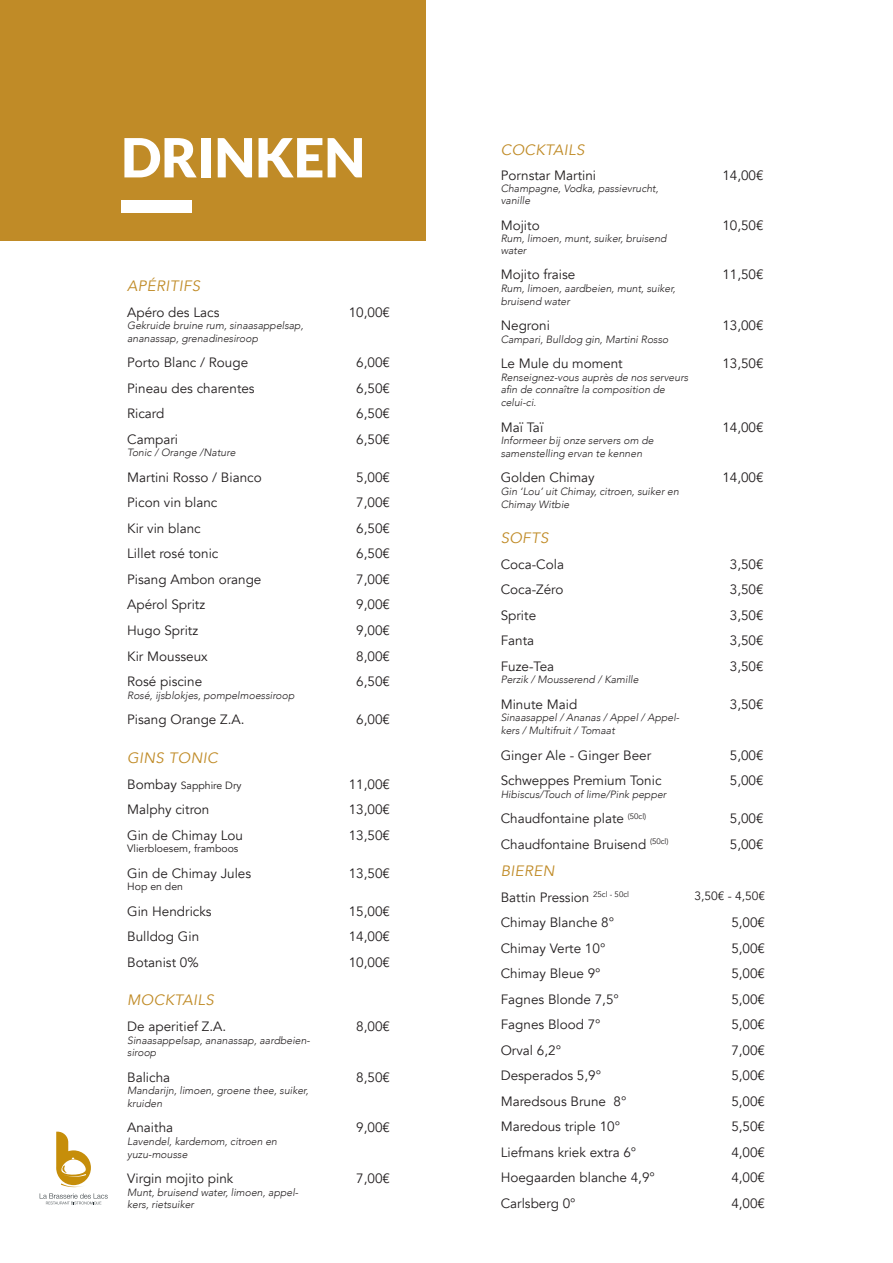
<style>
.page{position:relative;width:893px;height:1263px;background:#fff}
.page>*{position:absolute;margin:0;border:0;box-sizing:border-box;transform-origin:0 0}
.t1{font:900 54px "Lato";color:#fff}
.t2{font:italic 15px "Avenir";letter-spacing:.025em;color:#c08b27}
.t3{font:13.5px "Avenir";color:#231f20}
.t4{font:12px "Avenir";color:#231f20}
.t5{font:italic 300 10.5px/12.6px "Avenir";color:#231f20}
.t6{font:10.5px "Avenir";color:#231f20}
.s1{font-size:13.5px}
</style>
<div class="page">
<svg style="left:56px;top:1132px;width:35px;height:55px"></svg>
<svg style="left:40px;top:1193px;width:68px;height:11px"></svg>
<div style="left:0;top:0;width:425px;height:240px;background:#c08b27"></div>
<div style="left:121px;top:200px;width:70px;height:13px;background:#fff"></div>
<p class="t1" style="left:121px;top:126px;width:245px">DRINKEN</p>
<p class="t2" style="left:127px;top:277px;width:74px">APÉRITIFS</p>
<p class="t3" style="left:127px;top:304px;width:94px">Apéro des Lacs</p>
<p class="t5" style="left:127px;top:319px;width:178px">Gekruide bruine rum, sinaasappelsap, ananassap, grenadinesiroop</p>
<p class="t3" style="left:349px;top:304px;width:43px">10,00€</p>
<p class="t3" style="left:127px;top:355px;width:123px">Porto Blanc / Rouge</p>
<p class="t3" style="left:356px;top:355px;width:35px">6,00€</p>
<p class="t3" style="left:127px;top:380px;width:129px">Pineau des charentes</p>
<p class="t3" style="left:356px;top:380px;width:35px">6,50€</p>
<p class="t3" style="left:127px;top:406px;width:39px">Ricard</p>
<p class="t3" style="left:356px;top:406px;width:35px">6,50€</p>
<p class="t3" style="left:127px;top:431px;width:52px">Campari</p>
<p class="t5" style="left:127px;top:446px;width:110px">Tonic / Orange /Nature</p>
<p class="t3" style="left:356px;top:431px;width:35px">6,50€</p>
<p class="t3" style="left:127px;top:469px;width:136px">Martini Rosso / Bianco</p>
<p class="t3" style="left:356px;top:469px;width:35px">5,00€</p>
<p class="t3" style="left:127px;top:495px;width:92px">Picon vin blanc</p>
<p class="t3" style="left:356px;top:495px;width:35px">7,00€</p>
<p class="t3" style="left:127px;top:520px;width:75px">Kir vin blanc</p>
<p class="t3" style="left:356px;top:520px;width:35px">6,50€</p>
<p class="t3" style="left:127px;top:546px;width:93px">Lillet rosé tonic</p>
<p class="t3" style="left:356px;top:546px;width:35px">6,50€</p>
<p class="t3" style="left:127px;top:571px;width:136px">Pisang Ambon orange</p>
<p class="t3" style="left:356px;top:571px;width:35px">7,00€</p>
<p class="t3" style="left:127px;top:597px;width:79px">Apérol Spritz</p>
<p class="t3" style="left:356px;top:597px;width:35px">9,00€</p>
<p class="t3" style="left:127px;top:622px;width:72px">Hugo Spritz</p>
<p class="t3" style="left:356px;top:622px;width:35px">9,00€</p>
<p class="t3" style="left:127px;top:648px;width:82px">Kir Mousseux</p>
<p class="t3" style="left:356px;top:648px;width:35px">8,00€</p>
<p class="t3" style="left:127px;top:673px;width:77px">Rosé piscine</p>
<p class="t5" style="left:127px;top:689px;width:169px">Rosé, ijsblokjes, pompelmoessiroop</p>
<p class="t3" style="left:356px;top:673px;width:35px">6,50€</p>
<p class="t3" style="left:127px;top:711px;width:119px">Pisang Orange Z.A.</p>
<p class="t3" style="left:356px;top:711px;width:35px">6,00€</p>
<p class="t2" style="left:127px;top:749px;width:92px">GINS TONIC</p>
<p class="t6" style="left:127px;top:779px;width:116px"><span class="s1">Bombay</span> Sapphire Dry</p>
<p class="t3" style="left:349px;top:776px;width:43px">11,00€</p>
<p class="t3" style="left:127px;top:801px;width:84px">Malphy citron</p>
<p class="t3" style="left:349px;top:801px;width:43px">13,00€</p>
<p class="t3" style="left:127px;top:827px;width:117px">Gin de Chimay Lou</p>
<p class="t6" style="left:127px;top:842px;width:113px">Vlierbloesem, framboos</p>
<p class="t3" style="left:349px;top:827px;width:43px">13,50€</p>
<p class="t3" style="left:127px;top:865px;width:126px">Gin de Chimay Jules</p>
<p class="t6" style="left:127px;top:880px;width:57px">Hop en den</p>
<p class="t3" style="left:349px;top:865px;width:43px">13,50€</p>
<p class="t3" style="left:127px;top:903px;width:86px">Gin Hendricks</p>
<p class="t3" style="left:349px;top:903px;width:43px">15,00€</p>
<p class="t3" style="left:127px;top:929px;width:73px">Bulldog Gin</p>
<p class="t3" style="left:349px;top:929px;width:43px">14,00€</p>
<p class="t3" style="left:127px;top:954px;width:73px">Botanist 0%</p>
<p class="t3" style="left:349px;top:954px;width:43px">10,00€</p>
<p class="t2" style="left:127px;top:991px;width:88px">MOCKTAILS</p>
<p class="t3" style="left:127px;top:1018px;width:100px">De aperitief Z.A.</p>
<p class="t5" style="left:127px;top:1034px;width:184px">Sinaasappelsap, ananassap, aardbeien&shy;siroop</p>
<p class="t3" style="left:356px;top:1018px;width:35px">8,00€</p>
<p class="t3" style="left:127px;top:1069px;width:45px">Balicha</p>
<p class="t5" style="left:127px;top:1084px;width:183px">Mandarijn, limoen, groene thee, suiker, kruiden</p>
<p class="t3" style="left:356px;top:1069px;width:35px">8,50€</p>
<p class="t3" style="left:127px;top:1120px;width:48px">Anaitha</p>
<p class="t5" style="left:127px;top:1135px;width:151px">Lavendel, kardemom, citroen en yuzu-mousse</p>
<p class="t3" style="left:356px;top:1120px;width:35px">9,00€</p>
<p class="t3" style="left:127px;top:1170px;width:108px">Virgin mojito pink</p>
<p class="t5" style="left:127px;top:1186px;width:173px">Munt, bruisend water, limoen, appel&shy;kers, rietsuiker</p>
<p class="t3" style="left:356px;top:1170px;width:35px">7,00€</p>
<p class="t2" style="left:501px;top:141px;width:85px">COCKTAILS</p>
<p class="t3" style="left:501px;top:168px;width:97px">Pornstar Martini</p>
<p class="t5" style="left:501px;top:183px;width:159px;line-height:12px">Champagne, Vodka, passievrucht, vanille</p>
<p class="t3" style="left:722px;top:168px;width:43px">14,00€</p>
<p class="t3" style="left:501px;top:217px;width:40px">Mojito</p>
<p class="t5" style="left:501px;top:232px;width:167px;line-height:12px">Rum, limoen, munt, suiker, bruisend water</p>
<p class="t3" style="left:722px;top:217px;width:43px">10,50€</p>
<p class="t3" style="left:501px;top:267px;width:76px">Mojito fraise</p>
<p class="t5" style="left:501px;top:282px;width:176px">Rum, limoen, aardbeien, munt, suiker, bruisend water</p>
<p class="t3" style="left:722px;top:267px;width:43px">11,50€</p>
<p class="t3" style="left:501px;top:317px;width:51px">Negroni</p>
<p class="t5" style="left:501px;top:333px;width:169px">Campari, Bulldog gin, Martini Rosso</p>
<p class="t3" style="left:722px;top:317px;width:43px">13,00€</p>
<p class="t3" style="left:501px;top:356px;width:124px">Le Mule du moment</p>
<p class="t5" style="left:501px;top:371px;width:189px">Renseignez-vous auprès de nos serveurs afin de connaître la composition de celui-ci.</p>
<p class="t3" style="left:722px;top:356px;width:43px">13,50€</p>
<p class="t3" style="left:501px;top:419px;width:44px">Maï Taï</p>
<p class="t5" style="left:501px;top:434px;width:154px">Informeer bij onze servers om de samenstelling ervan te kennen</p>
<p class="t3" style="left:722px;top:419px;width:43px">14,00€</p>
<p class="t3" style="left:501px;top:470px;width:96px">Golden Chimay</p>
<p class="t5" style="left:501px;top:485px;width:180px">Gin ‘Lou’ uit Chimay, citroen, suiker en<br>Chimay Witbie</p>
<p class="t3" style="left:722px;top:470px;width:43px">14,00€</p>
<p class="t2" style="left:501px;top:529px;width:49px">SOFTS</p>
<p class="t3" style="left:501px;top:556px;width:65px">Coca-Cola</p>
<p class="t3" style="left:730px;top:556px;width:35px">3,50€</p>
<p class="t3" style="left:501px;top:581px;width:64px">Coca-Zéro</p>
<p class="t3" style="left:730px;top:581px;width:35px">3,50€</p>
<p class="t3" style="left:501px;top:607px;width:37px">Sprite</p>
<p class="t3" style="left:730px;top:607px;width:35px">3,50€</p>
<p class="t3" style="left:501px;top:632px;width:35px">Fanta</p>
<p class="t3" style="left:730px;top:632px;width:35px">3,50€</p>
<p class="t3" style="left:501px;top:658px;width:55px">Fuze-Tea</p>
<p class="t5" style="left:501px;top:673px;width:139px">Perzik / Mousserend / Kamille</p>
<p class="t3" style="left:730px;top:658px;width:35px">3,50€</p>
<p class="t3" style="left:501px;top:696px;width:78px">Minute Maid</p>
<p class="t5" style="left:501px;top:711px;width:180px">Sinaasappel / Ananas / Appel / Appel&shy;kers / Multifruit / Tomaat</p>
<p class="t3" style="left:730px;top:696px;width:35px">3,50€</p>
<p class="t3" style="left:501px;top:747px;width:152px">Ginger Ale - Ginger Beer</p>
<p class="t3" style="left:730px;top:747px;width:35px">5,00€</p>
<p class="t3" style="left:501px;top:772px;width:162px">Schweppes Premium Tonic</p>
<p class="t5" style="left:501px;top:788px;width:167px">Hibiscus/Touch of lime/Pink pepper</p>
<p class="t3" style="left:730px;top:772px;width:35px">5,00€</p>
<p class="t3" style="left:501px;top:810px;width:147px">Chaudfontaine plate <sup>(50cl)</sup></p>
<p class="t3" style="left:730px;top:810px;width:35px">5,00€</p>
<p class="t3" style="left:501px;top:836px;width:169px">Chaudfontaine Bruisend <sup>(50cl)</sup></p>
<p class="t3" style="left:730px;top:836px;width:35px">5,00€</p>
<p class="t2" style="left:501px;top:862px;width:55px">BIEREN</p>
<p class="t3" style="left:501px;top:889px;width:130px">Battin Pression <sup>25cl</sup> <sup>-</sup> <sup>50cl</sup></p>
<p class="t4" style="left:694px;top:889px;width:72px">3,50€ - 4,50€</p>
<p class="t3" style="left:501px;top:914px;width:115px">Chimay Blanche 8°</p>
<p class="t3" style="left:731px;top:914px;width:35px">5,00€</p>
<p class="t3" style="left:501px;top:940px;width:106px">Chimay Verte 10°</p>
<p class="t3" style="left:731px;top:940px;width:35px">5,00€</p>
<p class="t3" style="left:501px;top:965px;width:101px">Chimay Bleue 9°</p>
<p class="t3" style="left:731px;top:965px;width:35px">5,00€</p>
<p class="t3" style="left:501px;top:991px;width:120px">Fagnes Blonde 7,5°</p>
<p class="t3" style="left:731px;top:991px;width:35px">5,00€</p>
<p class="t3" style="left:501px;top:1016px;width:101px">Fagnes Blood 7°</p>
<p class="t3" style="left:731px;top:1016px;width:35px">5,00€</p>
<p class="t3" style="left:501px;top:1042px;width:62px">Orval 6,2°</p>
<p class="t3" style="left:731px;top:1042px;width:35px">7,00€</p>
<p class="t3" style="left:501px;top:1067px;width:102px">Desperados 5,9°</p>
<p class="t3" style="left:731px;top:1067px;width:35px">5,00€</p>
<p class="t3" style="left:501px;top:1093px;width:127px">Maredsous Brune 8°</p>
<p class="t3" style="left:731px;top:1093px;width:35px">5,00€</p>
<p class="t3" style="left:501px;top:1118px;width:121px">Maredous triple 10°</p>
<p class="t3" style="left:731px;top:1118px;width:35px">5,50€</p>
<p class="t3" style="left:501px;top:1144px;width:137px">Liefmans kriek extra 6°</p>
<p class="t3" style="left:731px;top:1144px;width:35px">4,00€</p>
<p class="t3" style="left:501px;top:1169px;width:156px">Hoegaarden blanche 4,9°</p>
<p class="t3" style="left:731px;top:1169px;width:35px">4,00€</p>
<p class="t3" style="left:501px;top:1195px;width:76px">Carlsberg 0°</p>
<p class="t3" style="left:731px;top:1195px;width:35px">4,00€</p>
</div>
